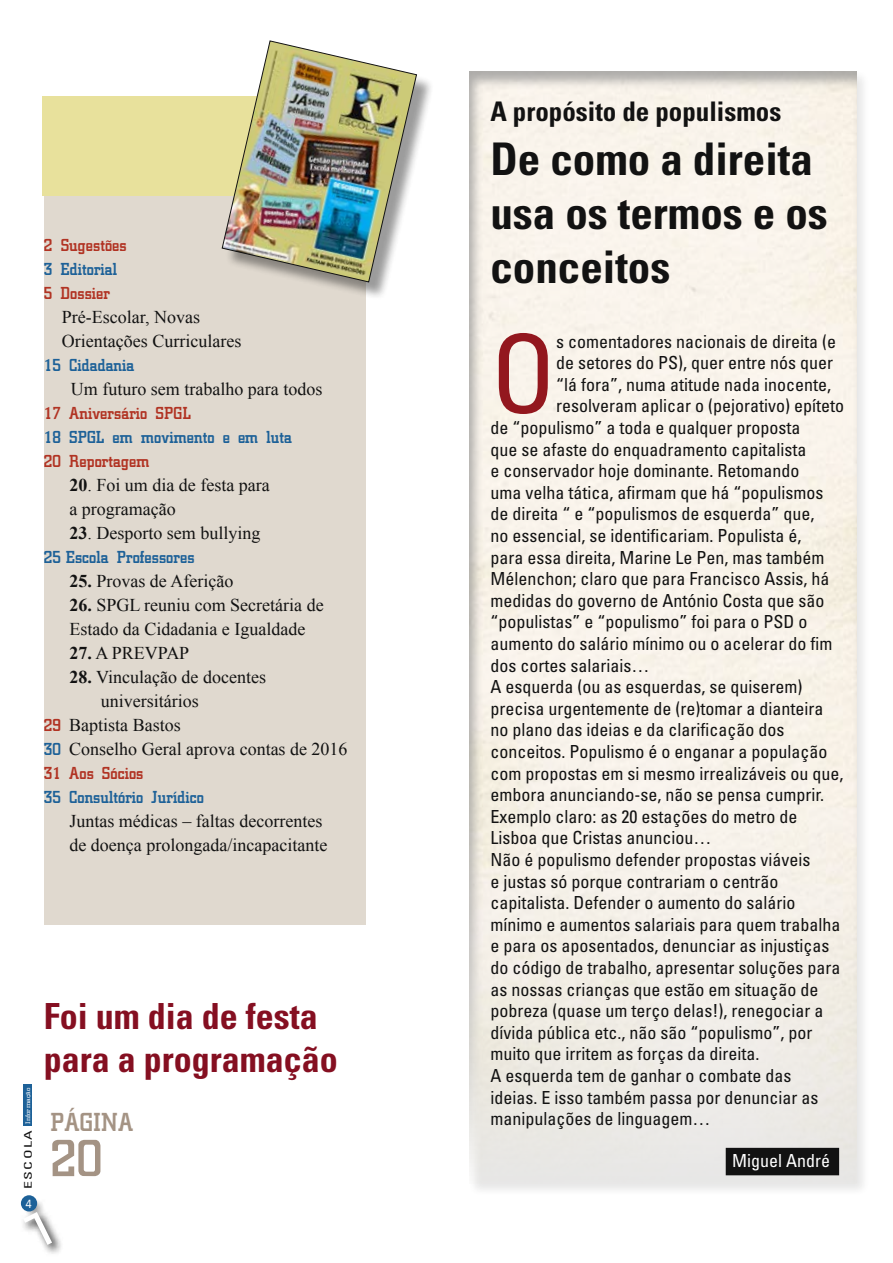
<style>
.page{position:relative;width:893px;height:1263px;background:#fff}
.page>*{position:absolute;margin:0;border:0;box-sizing:border-box;transform-origin:0 0}
.t1{font:condensed 107.7px "Univers";color:#93171e}
.t2{font:700 54px "Civic";color:#a49384}
.t3{font:700 condensed 45px/54px "Univers";color:#121212}
.t4{font:700 condensed 36px/43.2px "Univers";color:#850f21}
.t5{font:700 condensed 27px "Univers";color:#121212}
.t6{font:700 27px "Civic";color:#a49384}
.t7{font:condensed 18px "Univers";color:#121212}
.t8{font:18px/24px "Times New Roman";color:#121212}
.t9{font:700 18px "Civic";color:#1d6198}
.t10{font:700 18px "Civic";color:#b13323}
.t11{font:condensed 18px "Univers";color:#fff}
.t12{font:12px "Andale Mono";color:#fff}
.t13{font:condensed 10.5px "Univers";letter-spacing:.1em;color:#121212;scale:1.5 1}
.t14{font:6.75px "Civic";letter-spacing:.01em;color:#fff;scale:1.33 1}
.s1{font-weight:700}
.s2{font-family:"Civic";font-weight:700;color:#1d6198}
.s3{font-family:"Civic";font-weight:700;color:#b13323}
</style>
<div class="page">
<div style="left:24px;top:1084px;width:8px;height:43px;background:#1d6198"></div>
<svg style="left:20px;top:1199px;width:41px;height:55px"></svg>
<svg style="left:23px;top:1201px;width:29px;height:44px"></svg>
<div style="left:21px;top:1195px;width:16px;height:16px;background:#1d6198;border-radius:50%"></div>
<div style="left:24px;top:1126px;width:8px;height:63px;background:#fff"></div>
<div style="left:44px;top:163px;width:322px;height:761px;background:#e0d9cf"></div>
<div style="left:43px;top:96px;width:301px;height:100px;background:#e8e19c"></div>
<div style="left:467px;top:70px;width:403px;height:1127px;background:#f0f0f0"></div>
<div style="left:468px;top:70px;width:389px;height:1114px;background:#121212;opacity:.75"></div>
<div style="left:726px;top:1148px;width:112px;height:27px;background:#121212"></div>
<div style="left:225px;top:44px;width:210px;height:256px;background:#121212;opacity:.42"></div>
<img style="left:222px;top:40px;width:195px;height:242px">
<p class="t10" style="left:44px;top:235px;width:84px">2 Sugestões</p>
<p class="t9" style="left:44px;top:259px;width:75px">3 Editorial</p>
<p class="t10" style="left:44px;top:283px;width:68px">5 Dossier</p>
<p class="t8" style="left:62px;top:305px;width:140px">Pré-Escolar, Novas</p>
<p class="t8" style="left:62px;top:329px;width:181px">Orientações Curriculares</p>
<p class="t9" style="left:44px;top:355px;width:92px">15 Cidadania</p>
<p class="t8" style="left:71px;top:377px;width:253px">Um futuro sem trabalho para todos</p>
<p class="t10" style="left:44px;top:403px;width:149px">17 Aniversário SPGL</p>
<p class="t9" style="left:44px;top:427px;width:250px">18 SPGL em movimento e em luta</p>
<p class="t10" style="left:44px;top:451px;width:107px">20 Reportagem</p>
<p class="t8" style="left:69px;top:472px;width:202px"><span class="s1">20</span>. Foi um dia de festa para a programação</p>
<p class="t8" style="left:44px;top:520px;width:218px;text-indent:26px"><span class="s1">23</span>. Desporto sem bullying<br><span class="s2">25 Escola Professores</span></p>
<p class="t8" style="left:69px;top:568px;width:165px"><span class="s1">25.</span> Provas de Aferição</p>
<p class="t8" style="left:69px;top:592px;width:256px"><span class="s1">26.</span> SPGL reuniu com Secretária de<br>Estado da Cidadania e Igualdade</p>
<p class="t8" style="left:69px;top:640px;width:121px"><span class="s1">27.</span> A PREVPAP</p>
<p class="t8" style="left:69px;top:664px;width:198px"><span class="s1">28.</span> Vinculação de docentes</p>
<p class="t8" style="left:101px;top:688px;width:99px">universitários</p>
<p class="t8" style="left:44px;top:712px;width:138px"><span class="s3">29</span> Baptista Bastos</p>
<p class="t8" style="left:44px;top:736px;width:305px"><span class="s2">30</span> Conselho Geral aprova contas de 2016</p>
<p class="t10" style="left:44px;top:763px;width:101px">31 Aos Sócios</p>
<p class="t9" style="left:44px;top:787px;width:161px">35 Consultório Jurídico</p>
<p class="t8" style="left:69px;top:808px;width:254px">Juntas médicas – faltas decorrentes</p>
<p class="t8" style="left:69px;top:832px;width:259px">de doença prolongada/incapacitante</p>
<p class="t14" style="left:24px;top:1124px;width:29px;rotate:-90deg">Informação</p>
<p class="t13" style="left:22px;top:1189px;width:41px;rotate:-90deg">ESCOLA</p>
<p class="t12" style="left:25px;top:1196px;width:9px">4</p>
<p class="t4" style="left:44px;top:994px;width:295px">Foi um dia de festa para a programação</p>
<p class="t6" style="left:51px;top:1107px;width:84px">PÁGINA</p>
<p class="t2" style="left:51px;top:1129px;width:53px">20</p>
<p class="t5" style="left:490px;top:95px;width:292px">A propósito de populismos</p>
<p class="t3" style="left:490px;top:132px;width:339px">De como a direita usa os termos e os conceitos</p>
<p class="t1" style="left:490px;top:306px;width:67px">O</p>
<p class="t7" style="left:556px;top:330px;width:281px">s comentadores nacionais de direita (e</p>
<p class="t7" style="left:556px;top:351px;width:278px">de setores do PS), quer entre nós quer</p>
<p class="t7" style="left:556px;top:373px;width:276px">“lá fora”, numa atitude nada inocente,</p>
<p class="t7" style="left:556px;top:395px;width:289px">resolveram aplicar o (pejorativo) epíteto</p>
<p class="t7" style="left:490px;top:416px;width:311px">de “populismo” a toda e qualquer proposta</p>
<p class="t7" style="left:490px;top:438px;width:317px">que se afaste do enquadramento capitalista</p>
<p class="t7" style="left:490px;top:459px;width:310px">e conservador hoje dominante. Retomando</p>
<p class="t7" style="left:490px;top:481px;width:334px">uma velha tática, afirmam que há “populismos</p>
<p class="t7" style="left:490px;top:503px;width:325px">de direita “ e “populismos de esquerda” que,</p>
<p class="t7" style="left:490px;top:524px;width:312px">no essencial, se identificariam. Populista é,</p>
<p class="t7" style="left:490px;top:546px;width:335px">para essa direita, Marine Le Pen, mas também</p>
<p class="t7" style="left:490px;top:567px;width:340px">Mélenchon; claro que para Francisco Assis, há</p>
<p class="t7" style="left:490px;top:589px;width:335px">medidas do governo de António Costa que são</p>
<p class="t7" style="left:490px;top:611px;width:318px">“populistas” e “populismo” foi para o PSD o</p>
<p class="t7" style="left:490px;top:632px;width:343px">aumento do salário mínimo ou o acelerar do fim</p>
<p class="t7" style="left:490px;top:654px;width:160px">dos cortes salariais…</p>
<p class="t7" style="left:490px;top:675px;width:313px">A esquerda (ou as esquerdas, se quiserem)</p>
<p class="t7" style="left:490px;top:697px;width:334px">precisa urgentemente de (re)tomar a dianteira</p>
<p class="t7" style="left:490px;top:719px;width:295px">no plano das ideias e da clarificação dos</p>
<p class="t7" style="left:490px;top:740px;width:338px">conceitos. Populismo é o enganar a população</p>
<p class="t7" style="left:490px;top:762px;width:354px">com propostas em si mesmo irrealizáveis ou que,</p>
<p class="t7" style="left:490px;top:783px;width:335px">embora anunciando-se, não se pensa cumprir.</p>
<p class="t7" style="left:490px;top:805px;width:308px">Exemplo claro: as 20 estações do metro de</p>
<p class="t7" style="left:490px;top:827px;width:222px">Lisboa que Cristas anunciou…</p>
<p class="t7" style="left:490px;top:848px;width:321px">Não é populismo defender propostas viáveis</p>
<p class="t7" style="left:490px;top:870px;width:289px">e justas só porque contrariam o centrão</p>
<p class="t7" style="left:490px;top:891px;width:306px">capitalista. Defender o aumento do salário</p>
<p class="t7" style="left:490px;top:913px;width:351px">mínimo e aumentos salariais para quem trabalha</p>
<p class="t7" style="left:490px;top:935px;width:340px">e para os aposentados, denunciar as injustiças</p>
<p class="t7" style="left:490px;top:956px;width:351px">do código de trabalho, apresentar soluções para</p>
<p class="t7" style="left:490px;top:978px;width:329px">as nossas crianças que estão em situação de</p>
<p class="t7" style="left:490px;top:999px;width:334px">pobreza (quase um terço delas!), renegociar a</p>
<p class="t7" style="left:490px;top:1021px;width:323px">dívida pública etc., não são “populismo”, por</p>
<p class="t7" style="left:490px;top:1043px;width:270px">muito que irritem as forças da direita.</p>
<p class="t7" style="left:490px;top:1064px;width:302px">A esquerda tem de ganhar o combate das</p>
<p class="t7" style="left:490px;top:1086px;width:329px">ideias. E isso também passa por denunciar as</p>
<p class="t7" style="left:490px;top:1107px;width:221px">manipulações de linguagem…</p>
<p class="t11" style="left:732px;top:1149px;width:99px">Miguel André</p>
</div>
